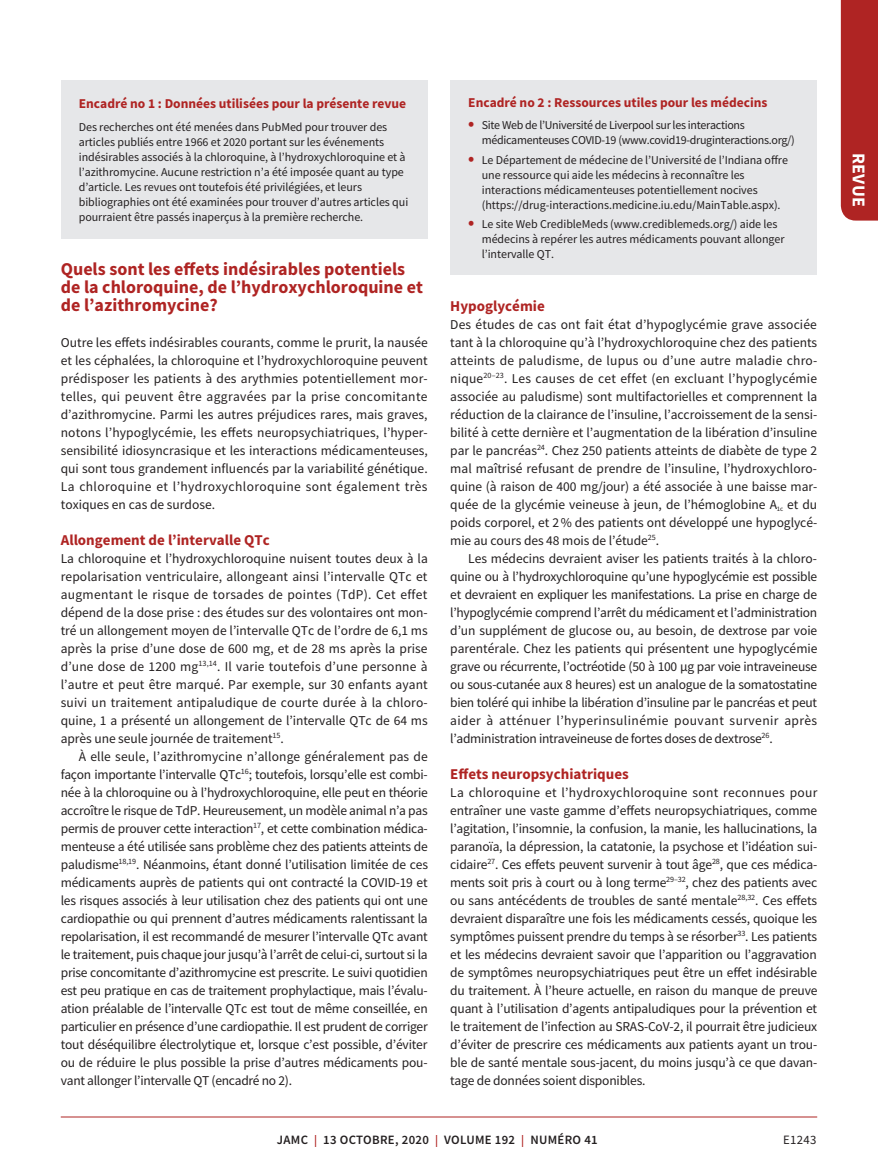
<style>
.page{position:relative;width:878px;height:1175px;background:#fff}
.page>*{position:absolute;margin:0;border:0;box-sizing:border-box;transform-origin:0 0}
.t1{font:700 18px/18px "Source Sans Pro";color:#af2423}
.t2{font:700 18px "Source Sans Pro";color:#fff}
.t3{font:700 15px "Source Sans Pro";color:#af2423}
.t4{font:13.5px/18px "Source Sans Pro";letter-spacing:-.01em;color:#231f20;text-align:justify}
.t5{font:700 13.5px "Source Sans Pro";color:#af2423}
.t6{font:600 12.75px "Source Sans Pro";letter-spacing:.025em;color:#231f20}
.t7{font:12.75px "Source Sans Pro";letter-spacing:.025em;color:#231f20}
.t8{font:12px/15px "Source Sans Pro";letter-spacing:-.005em;color:#231f20}
.t9{font:12px/15px "Source Sans Pro";letter-spacing:-.025em;color:#231f20}
.s1{font-weight:700;font-size:18px;color:#af2423}
.s2{font-size:12px;color:#af2423}
</style>
<div class="page">
<div style="left:840px;top:0;width:38px;height:220px;background:#af2423"></div>
<hr style="left:61px;top:1116px;width:756px;height:1px;background:#af2423">
<div style="left:61px;top:80px;width:367px;height:158px;background:#e6e7e9"></div>
<div style="left:450px;top:80px;width:367px;height:194px;background:#e6e7e9"></div>
<p class="t5" style="left:79px;top:94px;width:329px">Encadré no 1 : Données utilisées pour la présente revue</p>
<p class="t8" style="left:79px;top:119px;width:331px">Des recherches ont été menées dans PubMed pour trouver des articles publiés entre 1966 et 2020 portant sur les événements indésirables associés à la chloroquine, à l’hydroxychloroquine et à l’azithromycine. Aucune restriction n’a été imposée quant au type d’article. Les revues ont toutefois été privilégiées, et leurs bibliographies ont été examinées pour trouver d’autres articles qui pourraient être passés inaperçus à la première recherche.</p>
<h1 class="t1" style="left:61px;top:259px;width:364px">Quels sont les effets indésirables potentiels de la chloroquine, de l’hydroxychloroquine et de l’azithromycine?</h1>
<p class="t4" style="left:61px;top:333px;width:368px">Outre les effets indésirables courants, comme le prurit, la nausée et les céphalées, la chloroquine et l’hydroxychloroquine peuvent prédisposer les patients à des arythmies potentiellement mor&shy;telles, qui peuvent être aggravées par la prise concomitante d’azithromycine. Parmi les autres préjudices rares, mais graves, notons l’hypoglycémie, les effets neuropsychiatriques, l’hyper&shy;sensibilité idiosyncrasique et les interactions médicamenteuses, qui sont tous grandement influencés par la variabilité génétique.<br>La chloroquine et l’hydroxychloroquine sont également très toxiques en cas de surdose.</p>
<p class="t3" style="left:61px;top:529px;width:210px">Allongement de l’intervalle QTc</p>
<p class="t4" style="left:61px;top:549px;width:368px">La chloroquine et l’hydroxychloroquine nuisent toutes deux à la repolarisation ventriculaire, allongeant ainsi l’intervalle QTc et augmentant le risque de torsades de pointes (TdP). Cet effet dépend de la dose prise : des études sur des volontaires ont mon&shy;tré un allongement moyen de l’intervalle QTc de l’ordre de 6,1 ms après la prise d’une dose de 600 mg, et de 28 ms après la prise d’une dose de 1200 mg<sup>13,14</sup>. Il varie toutefois d’une personne à l’autre et peut être marqué. Par exemple, sur 30 enfants ayant suivi un traitement antipaludique de courte durée à la chloro&shy;quine, 1 a présenté un allongement de l’intervalle QTc de 64 ms après une seule journée de traitement<sup>15</sup>.</p>
<p class="t4" style="left:61px;top:747px;width:369px;text-indent:18px">À elle seule, l’azithromycine n’allonge généralement pas de façon importante l’intervalle QTc<sup>16</sup>; toutefois, lorsqu’elle est combi&shy;née à la chloroquine ou à l’hydroxychloroquine, elle peut en théorie accroître le risque de TdP. Heureusement, un modèle animal n’a pas permis de prouver cette interaction<sup>17</sup>, et cette combination médica&shy;menteuse a été utilisée sans problème chez des patients atteints de paludisme<sup>18,19</sup>. Néanmoins, étant donné l’utilisation limitée de ces médicaments auprès de patients qui ont contracté la COVID-19 et les risques associés à leur utilisation chez des patients qui ont une cardiopathie ou qui prennent d’autres médicaments ralentissant la repolarisation, il est recommandé de mesurer l’intervalle QTc avant le traitement, puis chaque jour jusqu’à l’arrêt de celui-ci, surtout si la prise concomitante d’azithromycine est prescrite. Le suivi quotidien est peu pratique en cas de traitement prophylactique, mais l’évalu&shy;ation préalable de l’intervalle QTc est tout de même conseillée, en particulier en présence d’une cardiopathie. Il est prudent de corriger tout déséquilibre électrolytique et, lorsque c’est possible, d’éviter ou de réduire le plus possible la prise d’autres médicaments pou&shy;vant allonger l’intervalle QT (encadré no 2).</p>
<p class="t5" style="left:468px;top:93px;width:301px">Encadré no 2 : Ressources utiles pour les médecins</p>
<p class="t9" style="left:482px;top:117px;width:314px;text-indent:-14px"><span class="s1">•</span> Site Web de l’Université de Liverpool sur les interactions médicamenteuses COVID-19 (www.covid19-druginteractions.org/)</p>
<p class="t8" style="left:482px;top:152px;width:308px;text-indent:-14px"><span class="s1">•</span> Le Département de médecine de l’Université de l’Indiana offre une ressource qui aide les médecins à reconnaître les interactions médicamenteuses potentiellement nocives (https://drug-interactions.medicine.iu.edu/MainTable.aspx).</p>
<p class="t8" style="left:482px;top:216px;width:304px;text-indent:-14px"><span class="s1">•</span> Le site Web CredibleMeds (www.crediblemeds.org/) aide les médecins à repérer les autres médicaments pouvant allonger l’intervalle QT.</p>
<p class="t3" style="left:450px;top:295px;width:96px">Hypoglycémie</p>
<p class="t4" style="left:450px;top:315px;width:368px">Des études de cas ont fait état d’hypoglycémie grave associée tant à la chloroquine qu’à l’hydroxychloroquine chez des patients atteints de paludisme, de lupus ou d’une autre maladie chro&shy;nique<sup>20–23</sup>. Les causes de cet effet (en excluant l’hypoglycémie associée au paludisme) sont multifactorielles et comprennent la réduction de la clairance de l’insuline, l’accroissement de la sensi&shy;bilité à cette dernière et l’augmentation de la libération d’insuline par le pancréas<sup>24</sup>. Chez 250 patients atteints de diabète de type 2 mal maîtrisé refusant de prendre de l’insuline, l’hydroxychloro&shy;quine (à raison de 400 mg/jour) a été associée à une baisse mar&shy;quée de la glycémie veineuse à jeun, de l’hémoglobine A<sub>1c</sub> et du poids corporel, et 2% des patients ont développé une hypoglycé&shy;mie au cours des 48 mois de l’étude<sup>25</sup>.</p>
<p class="t4" style="left:450px;top:549px;width:369px;text-indent:18px">Les médecins devraient aviser les patients traités à la chloro&shy;quine ou à l’hydroxychloroquine qu’une hypoglycémie est possible et devraient en expliquer les manifestations. La prise en charge de l’hypoglycémie comprend l’arrêt du médicament et l’administration d’un supplément de glucose ou, au besoin, de dextrose par voie parentérale. Chez les patients qui présentent une hypoglycémie grave ou récurrente, l’octréotide (50 à 100 µg par voie intraveineuse ou sous-cutanée aux 8 heures) est un analogue de la somatostatine bien toléré qui inhibe la libération d’insuline par le pancréas et peut aider à atténuer l’hyperinsulinémie pouvant survenir après l’administration intraveineuse de fortes doses de dextrose<sup>26</sup>.</p>
<p class="t3" style="left:450px;top:763px;width:180px">Effets neuropsychiatriques</p>
<p class="t4" style="left:450px;top:783px;width:369px">La chloroquine et l’hydroxychloroquine sont reconnues pour entraîner une vaste gamme d’effets neuropsychiatriques, comme l’agitation, l’insomnie, la confusion, la manie, les hallucinations, la paranoïa, la dépression, la catatonie, la psychose et l’idéation sui&shy;cidaire<sup>27</sup>. Ces effets peuvent survenir à tout âge<sup>28</sup>, que ces médica&shy;ments soit pris à court ou à long terme<sup>29–32</sup>, chez des patients avec ou sans antécédents de troubles de santé mentale<sup>28,32</sup>. Ces effets devraient disparaître une fois les médicaments cessés, quoique les symptômes puissent prendre du temps à se résorber<sup>33</sup>. Les patients et les médecins devraient savoir que l’apparition ou l’aggravation de symptômes neuropsychiatriques peut être un effet indésirable du traitement. À l’heure actuelle, en raison du manque de preuve quant à l’utilisation d’agents antipaludiques pour la prévention et le traitement de l’infection au SRAS-CoV-2, il pourrait être judicieux d’éviter de prescrire ces médicaments aux patients ayant un trou&shy;ble de santé mentale sous-jacent, du moins jusqu’à ce que davan&shy;tage de données soient disponibles.</p>
<p class="t6" style="left:277px;top:1131px;width:322px">JAMC <span class="s2">|</span> 13 OCTOBRE, 2020 <span class="s2">|</span> VOLUME 192 <span class="s2">|</span> NUMÉRO 41</p>
<p class="t7" style="left:783px;top:1132px;width:35px">E1243</p>
<h1 class="t2" style="left:871px;top:152px;width:56px;rotate:90deg">REVUE</h1>
</div>
